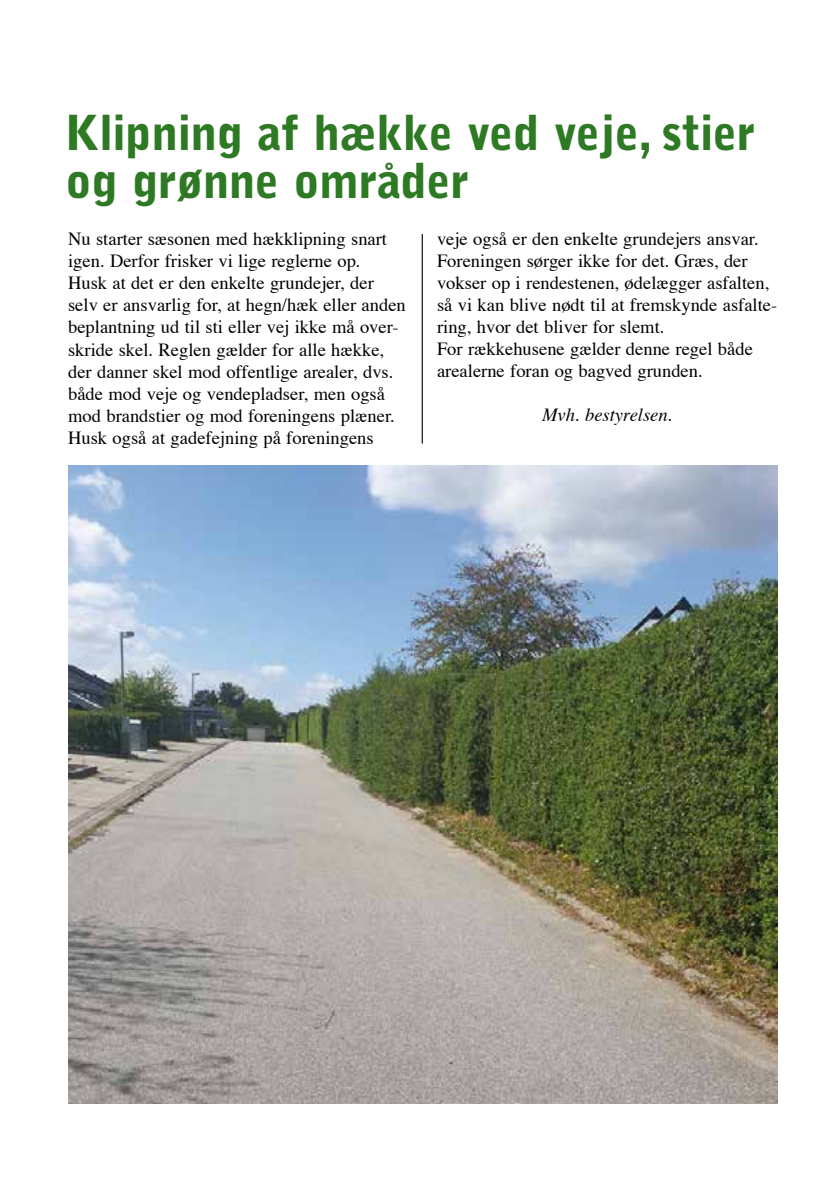
<style>
.page{position:relative;width:840px;height:1191px;background:#fff}
.page>*{position:absolute;margin:0;border:0;box-sizing:border-box;transform-origin:0 0}
.t1{font:900 48px/48px "Bell Gothic Std";letter-spacing:-.01em;color:#2e7923}
.t2{font:18.4px/22px "Times";color:#000}
.t3{font:italic 18.4px "Times";color:#000}
</style>
<div class="page">
<hr style="left:421px;top:234px;width:1px;height:209px;background:#000">
<img style="left:68px;top:465px;width:709px;height:638px">
<h1 class="t1" style="left:65px;top:110px;width:691px">Klipning af hække ved veje, stier og grønne områder</h1>
<p class="t2" style="left:68px;top:227px;width:339px">Nu starter sæsonen med hækklipning snart igen. Derfor frisker vi lige reglerne op.<br>Husk at det er den enkelte grundejer, der selv er ansvarlig for, at hegn/hæk eller anden beplantning ud til sti eller vej ikke må over&shy;skride skel. Reglen gælder for alle hække, der danner skel mod offentlige arealer, dvs. både mod veje og vendepladser, men også mod brandstier og mod foreningens plæner.<br>Husk også at gadefejning på foreningens</p>
<p class="t2" style="left:437px;top:227px;width:341px">veje også er den enkelte grundejers ansvar.<br>Foreningen sørger ikke for det. Græs, der vokser op i rendestenen, ødelægger asfalten, så vi kan blive nødt til at fremskynde asfalte&shy;ring, hvor det bliver for slemt.<br>For rækkehusene gælder denne regel både arealerne foran og bagved grunden.</p>
<p class="t3" style="left:542px;top:399px;width:132px">Mvh. bestyrelsen.</p>
</div>
